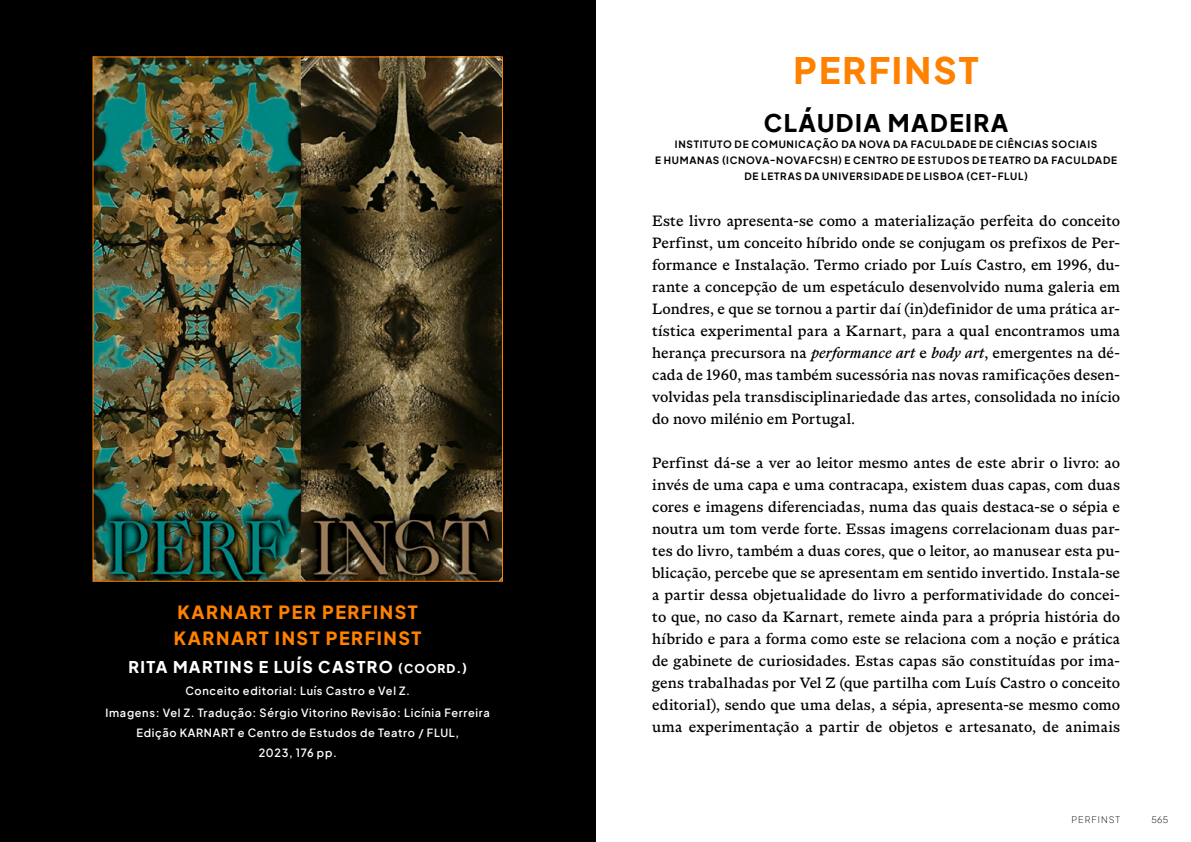
<style>
.page{position:relative;width:1191px;height:842px;background:#fff}
.page>*{position:absolute;margin:0;border:0;box-sizing:border-box;transform-origin:0 0}
.t1{font:800 36px "Plus Jakarta Sans";letter-spacing:.06em;color:#ff8100}
.t2{font:800 24px "Plus Jakarta Sans";letter-spacing:.06em;color:#000}
.t3{font:800 18px/26px "Plus Jakarta Sans";letter-spacing:.085em;color:#ff8100}
.t4{font:16px/22px "ABC Marist";letter-spacing:.01em;color:#000;text-align:justify}
.t5{font:800 16px "Plus Jakarta Sans";letter-spacing:.085em;color:#fff}
.t6{font:600 11px/22px "Plus Jakarta Sans";letter-spacing:.06em;color:#fff;text-align:center}
.t7{font:700 10px/16px "Plus Jakarta Sans";letter-spacing:.065em;color:#000;text-align:center}
.t8{font:200 9px "Plus Jakarta Sans";letter-spacing:.11em;color:#000}
.s1{font-size:12px}
.s2{font-style:italic}
</style>
<div class="page">
<div style="left:0;top:0;width:595px;height:842px;background:#000"></div>
<img style="left:95px;top:59px;width:405px;height:520px">
<p class="t3" style="left:174px;top:596px;width:249px">KARNART PER PERFINST<br>KARNART INST PERFINST</p>
<p class="t5" style="left:128px;top:652px;width:340px">RITA MARTINS E LUÍS CASTRO <span class="s1">(COORD.)</span></p>
<p class="t6" style="left:106px;top:678px;width:386px">Conceito editorial: Luís Castro e Vel Z.<br>Imagens: Vel Z. Tradução: Sérgio Vitorino Revisão: Licínia Ferreira</p>
<p class="t6" style="left:136px;top:721px;width:324px;line-height:20px">Edição KARNART e Centro de Estudos de Teatro / FLUL,<br>2023, 176 pp.</p>
<h1 class="t1" style="left:793px;top:37px;width:187px">PERFINST</h1>
<h2 class="t2" style="left:764px;top:101px;width:246px">CLÁUDIA MADEIRA</h2>
<p class="t7" style="left:655px;top:135px;width:463px">INSTITUTO DE COMUNICAÇÃO DA NOVA DA FACULDADE DE CIÊNCIAS SOCIAIS<br>E HUMANAS (ICNOVA-NOVAFCSH) E CENTRO DE ESTUDOS DE TEATRO DA FACULDADE<br>DE LETRAS DA UNIVERSIDADE DE LISBOA (CET-FLUL)</p>
<p class="t4" style="left:652px;top:210px;width:469px">Este livro apresenta-se como a materialização perfeita do conceito Perfinst, um conceito híbrido onde se conjugam os prefixos de Per&shy;formance e Instalação. Termo criado por Luís Castro, em 1996, du&shy;rante a concepção de um espetáculo desenvolvido numa galeria em Londres, e que se tornou a partir daí (in)definidor de uma prática ar&shy;tística experimental para a Karnart, para a qual encontramos uma herança precursora na <span class="s2">performance art</span> e <span class="s2">body art</span>, emergentes na dé&shy;cada de 1960, mas também sucessória nas novas ramificações desen&shy;volvidas pela transdisciplinariedade das artes, consolidada no início do novo milénio em Portugal.</p>
<p class="t4" style="left:652px;top:452px;width:469px">Perfinst dá-se a ver ao leitor mesmo antes de este abrir o livro: ao invés de uma capa e uma contracapa, existem duas capas, com duas cores e imagens diferenciadas, numa das quais destaca-se o sépia e noutra um tom verde forte. Essas imagens correlacionam duas par&shy;tes do livro, também a duas cores, que o leitor, ao manusear esta pu&shy;blicação, percebe que se apresentam em sentido invertido. Instala-se a partir dessa objetualidade do livro a performatividade do concei&shy;to que, no caso da Karnart, remete ainda para a própria história do híbrido e para a forma como este se relaciona com a noção e prática de gabinete de curiosidades. Estas capas são constituídas por ima&shy;gens trabalhadas por Vel Z (que partilha com Luís Castro o conceito editorial), sendo que uma delas, a sépia, apresenta-se mesmo como uma experimentação a partir de objetos e artesanato, de animais</p>
<p class="t8" style="left:1071px;top:812px;width:50px">PERFINST</p>
<p class="t8" style="left:1151px;top:812px;width:18px">565</p>
</div>
